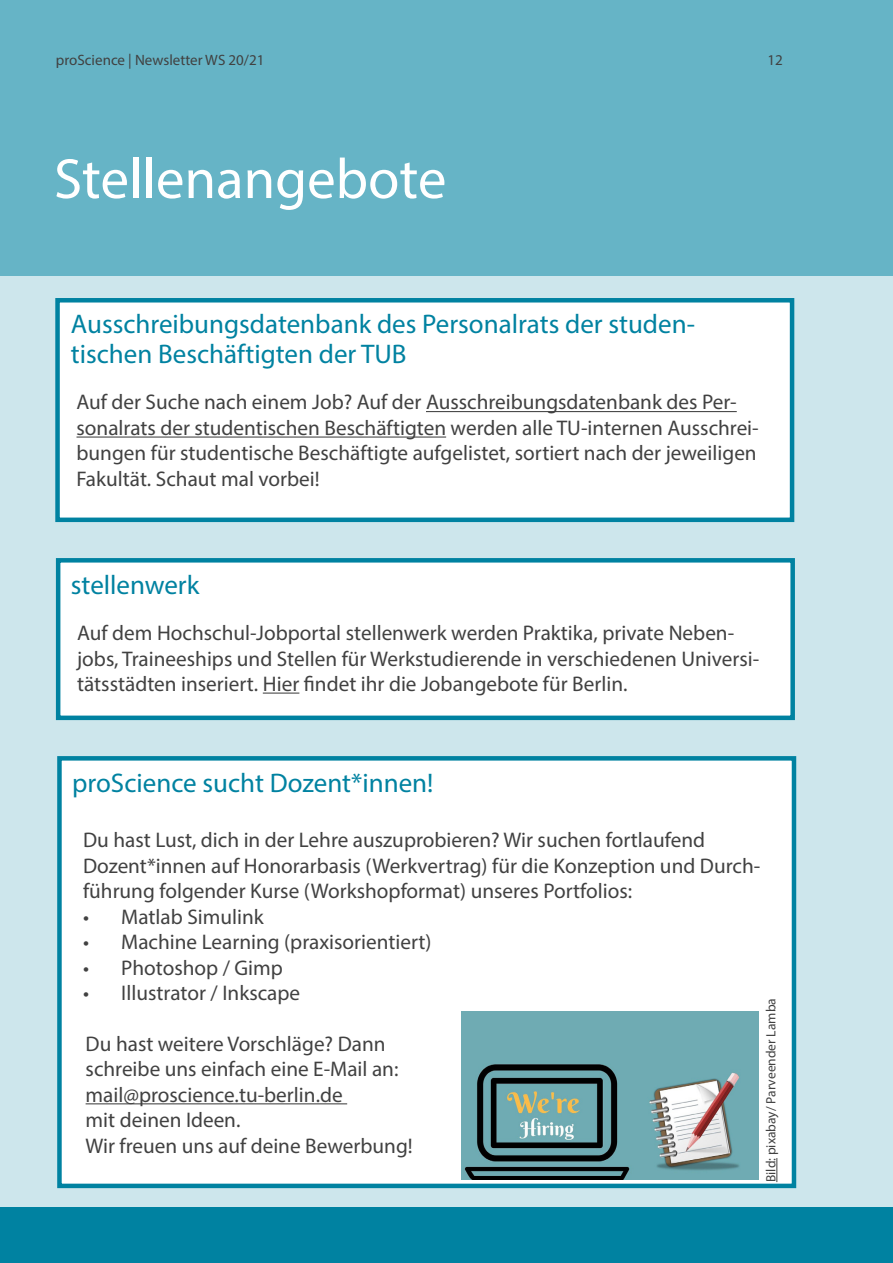
<style>
.page{position:relative;width:893px;height:1263px;background:#cde6ec}
.page>*{position:absolute;margin:0;border:0;box-sizing:border-box;transform-origin:0 0}
.Abschnittsüberschrif{font:57px "Myriad Pro";color:#fff}
.Abschnittsüberschrif-2{font:27px/30px "Myriad Pro";color:#0082a1}
.Textkörper{font:21.15px/25.5px "Myriad Pro";color:#414141}
.Musterseite_-_Fortla{font:15px "Myriad Pro";color:#414141}
.Copyright{font:13.5px "Myriad Pro";color:#414141}
</style>
<div class="page">
<div style="left:0;top:0;width:893px;height:275px;background:#66b4c6"></div>
<div style="left:0;top:1207px;width:893px;height:56px;background:#0082a1"></div>
<div style="left:57px;top:756px;width:739px;height:432px;background:#fff;border:4px solid #0082a1"></div>
<div style="left:55px;top:298px;width:739px;height:224px;background:#fff;border:4px solid #0082a1"></div>
<div style="left:56px;top:558px;width:739px;height:162px;background:#fff;border:4px solid #0082a1"></div>
<hr style="left:263px;top:692px;width:36px;height:2px;background:#414141">
<hr style="left:426px;top:411px;width:311px;height:1px;background:#414141">
<hr style="left:77px;top:436px;width:369px;height:2px;background:#414141">
<img style="left:461px;top:1012px;width:297px;height:167px">
<svg style="left:776px;top:1158px;width:1px;height:24px"></svg>
<hr style="left:86px;top:1103px;width:261px;height:1px;background:#414141">
<p class="Musterseite_-_Fortla" style="left:56px;top:51px;width:210px">proScience | Newsletter WS 20/21</p>
<p class="Musterseite_-_Fortla" style="left:767px;top:51px;width:17px">12</p>
<p class="Abschnittsüberschrif" style="left:54px;top:144px;width:394px">Stellenangebote</p>
<p class="Abschnittsüberschrif-2" style="left:71px;top:309px;width:626px">Ausschreibungsdatenbank des Personalrats der studen&shy;tischen Beschäftigten der TUB</p>
<p class="Textkörper" style="left:77px;top:389px;width:684px">Auf der Suche nach einem Job? Auf der Ausschreibungsdatenbank des Per&shy;sonalrats der studentischen Beschäftigten werden alle TU-internen Ausschrei&shy;bungen für studentische Beschäftigte aufgelistet, sortiert nach der jeweiligen Fakultät. Schaut mal vorbei!</p>
<p class="Abschnittsüberschrif-2" style="left:71px;top:569px;width:130px">stellenwerk</p>
<p class="Textkörper" style="left:77px;top:620px;width:684px">Auf dem Hochschul-Jobportal stellenwerk werden Praktika, private Neben&shy;jobs, Traineeships und Stellen für Werkstudierende in verschiedenen Universi&shy;tätsstädten inseriert. Hier findet ihr die Jobangebote für Berlin.</p>
<p class="Abschnittsüberschrif-2" style="left:72px;top:767px;width:363px">proScience sucht Dozent*innen!</p>
<p class="Textkörper" style="left:83px;top:827px;width:679px">Du hast Lust, dich in der Lehre auszuprobieren? Wir suchen fortlaufend<br>Dozent*innen auf Honorarbasis (Werkvertrag) für die Konzeption und Durch&shy;führung folgender Kurse (Workshopformat) unseres Portfolios:</p>
<p class="Textkörper" style="left:83px;top:903px;width:182px">• Matlab Simulink</p>
<p class="Textkörper" style="left:83px;top:929px;width:350px">• Machine Learning (praxisorientiert)</p>
<p class="Textkörper" style="left:83px;top:954px;width:201px">• Photoshop / Gimp</p>
<p class="Textkörper" style="left:83px;top:980px;width:219px">• Illustrator / Inkscape</p>
<p class="Textkörper" style="left:86px;top:1031px;width:314px">Du hast weitere Vorschläge? Dann schreibe uns einfach eine E-Mail an: mail@proscience.tu-berlin.de<br>mit deinen Ideen.</p>
<p class="Textkörper" style="left:86px;top:1132px;width:329px">Wir freuen uns auf deine Bewerbung!</p>
<p class="Copyright" style="left:763px;top:1182px;width:185px;rotate:-90deg">Bild: pixabay/ Parveender Lamba</p>
</div>
